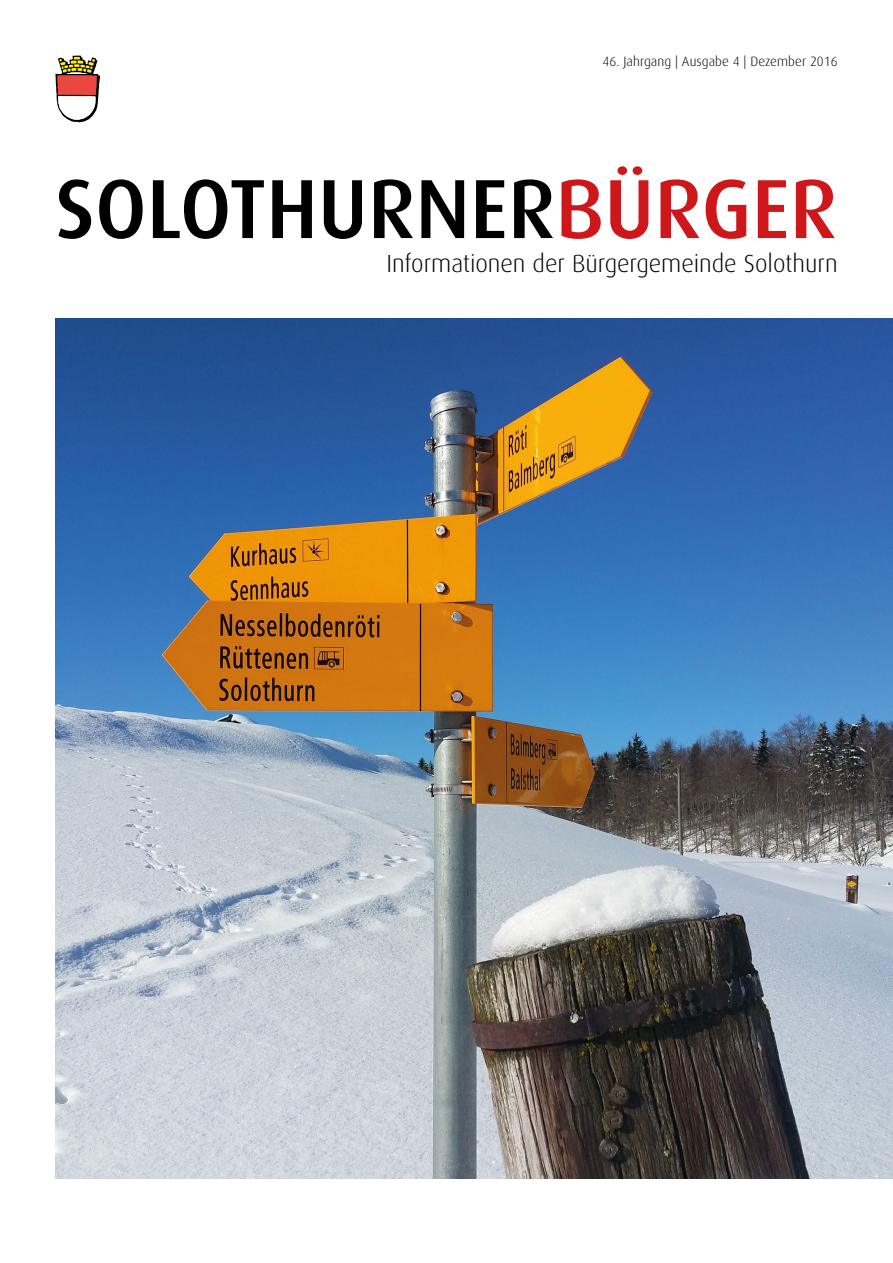
<style>
.page{position:relative;width:893px;height:1263px;background:#fff}
.page>*{position:absolute;margin:0;border:0;box-sizing:border-box;transform-origin:0 0}
.t1{font:500 84px "Dax";color:#000}
.t2{font:300 24.75px "Dax";color:#000}
.t3{font:300 13.5px "Dax";letter-spacing:.005em;color:#000}
.s1{color:#cd171a}
</style>
<div class="page">
<svg style="left:55px;top:55px;width:45px;height:68px"></svg>
<img style="left:55px;top:318px;width:838px;height:860px">
<p class="t3" style="left:602px;top:54px;width:237px">46. Jahrgang | Ausgabe 4 | Dezember 2016</p>
<h1 class="t1" style="left:55px;top:162px;width:783px">SOLOTHURNER<span class="s1">BÜRGER</span></h1>
<p class="t2" style="left:387px;top:250px;width:453px">Informationen der Bürgergemeinde Solothurn</p>
</div>
